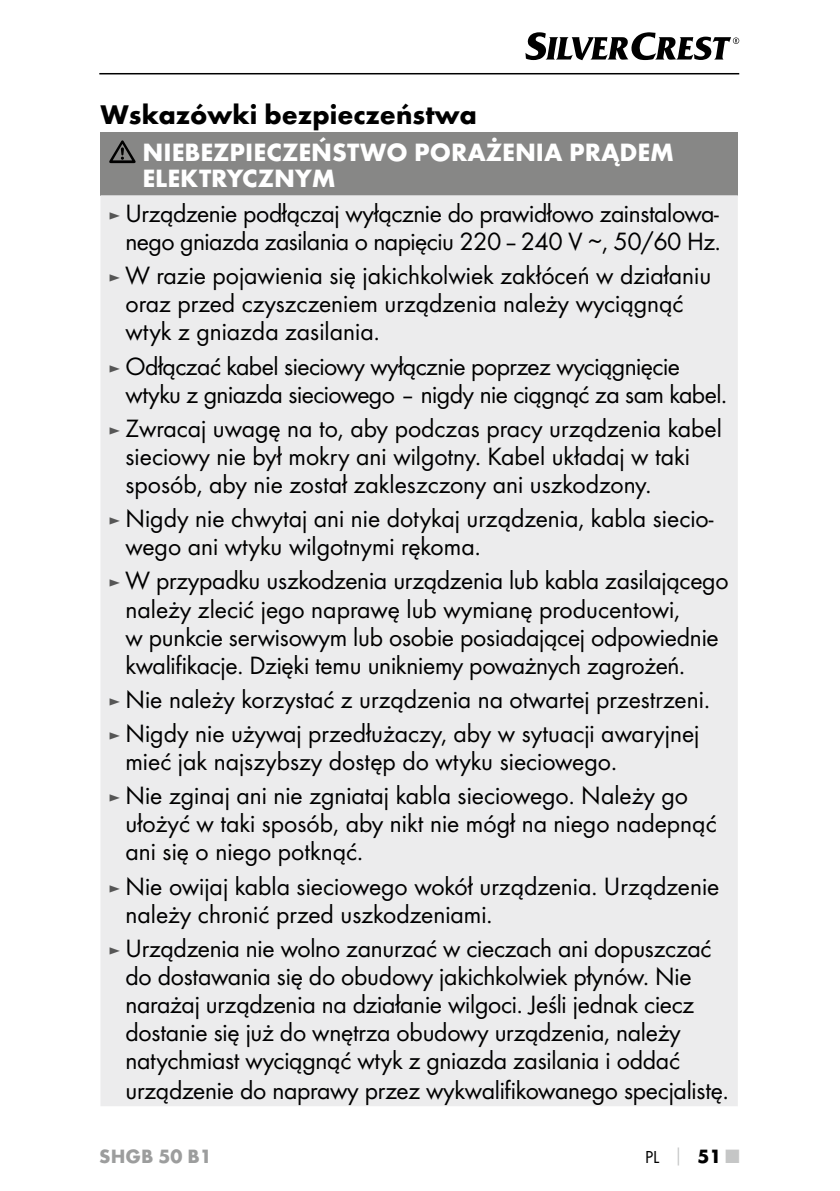
<style>
.page{position:relative;width:840px;height:1191px;background:#fff}
.page>*{position:absolute;margin:0;border:0;box-sizing:border-box;transform-origin:0 0}
.t1{font:700 28px "Futura";color:#000}
.t2{font:26px/28px "Futura Boo";letter-spacing:-.01em;color:#000}
.t3{font:700 26px/26px "Futura";color:#fff}
.t4{font:700 20px "Futura";color:#9c9d9d}
.t5{font:18px "Futura Boo";color:#000}
.s1{font-size:18px;color:#565656}
.s2{font-family:"Futura";font-weight:700;color:#c5c6c6}
.s3{font-family:"Futura";font-weight:700;font-size:20px}
.s4{font-family:"Futura";font-weight:700;font-size:20px;color:#c5c6c6}
</style>
<div class="page">
<hr style="left:99px;top:73px;width:639px;height:1px;background:#000">
<svg style="left:525px;top:32px;width:213px;height:28px"></svg>
<div style="left:100px;top:132px;width:637px;height:63px;background:#878786"></div>
<div style="left:100px;top:195px;width:637px;height:911px;background:#ececed"></div>
<svg style="left:109px;top:140px;width:26px;height:23px"></svg>
<p class="t1" style="left:100px;top:97px;width:378px">Wskazówki bezpieczeństwa</p>
<p class="t3" style="left:142px;top:139px;width:532px">NIEBEZPIECZEŃSTWO PORAŻENIA PRĄDEM<br>ELEKTRYCZNYM</p>
<p class="t2" style="left:108px;top:199px;width:611px;text-align:center"><span class="s1">►</span> Urządzenie podłączaj wyłącznie do prawidłowo zainstalowa&shy;nego gniazda zasilania o napięciu 220–240 V ∼, 50/60 Hz.</p>
<p class="t2" style="left:125px;top:261px;width:587px;text-indent:-17px"><span class="s1">►</span> W razie pojawienia się jakichkolwiek zakłóceń w działaniu oraz przed czyszczeniem urządzenia należy wyciągnąć wtyk z gniazda zasilania.</p>
<p class="t2" style="left:125px;top:352px;width:599px;text-indent:-17px"><span class="s1">►</span> Odłączać kabel sieciowy wyłącznie poprzez wyciągnięcie wtyku z gniazda sieciowego – nigdy nie ciągnąć za sam kabel.</p>
<p class="t2" style="left:125px;top:414px;width:597px;text-indent:-17px"><span class="s1">►</span> Zwracaj uwagę na to, aby podczas pracy urządzenia kabel sieciowy nie był mokry ani wilgotny. Kabel układaj w taki sposób, aby nie został zakleszczony ani uszkodzony.</p>
<p class="t2" style="left:125px;top:504px;width:589px;text-indent:-17px"><span class="s1">►</span> Nigdy nie chwytaj ani nie dotykaj urządzenia, kabla siecio&shy;wego ani wtyku wilgotnymi rękoma.</p>
<p class="t2" style="left:125px;top:566px;width:604px;text-indent:-17px"><span class="s1">►</span> W przypadku uszkodzenia urządzenia lub kabla zasilającego należy zlecić jego naprawę lub wymianę producentowi,<br>w punkcie serwisowym lub osobie posiadającej odpowiednie kwalifikacje. Dzięki temu unikniemy poważnych zagrożeń.</p>
<p class="t2" style="left:108px;top:682px;width:599px;line-height:34.2px"><span class="s1">►</span> Nie należy korzystać z urządzenia na otwartej przestrzeni. <span class="s1">►</span> Nigdy nie używaj przedłużaczy, aby w sytuacji awaryjnej</p>
<p class="t2" style="left:108px;top:744px;width:580px;line-height:34.2px;text-indent:17px">mieć jak najszybszy dostęp do wtyku sieciowego.<br><span class="s1">►</span> Nie zginaj ani nie zgniataj kabla sieciowego. Należy go</p>
<p class="t2" style="left:125px;top:809px;width:592px">ułożyć w taki sposób, aby nikt nie mógł na niego nadepnąć ani się o niego potknąć.</p>
<p class="t2" style="left:125px;top:871px;width:595px;text-indent:-17px"><span class="s1">►</span> Nie owijaj kabla sieciowego wokół urządzenia. Urządzenie należy chronić przed uszkodzeniami.</p>
<p class="t2" style="left:125px;top:933px;width:601px;text-indent:-17px"><span class="s1">►</span> Urządzenia nie wolno zanurzać w cieczach ani dopuszczać do dostawania się do obudowy jakichkolwiek płynów. Nie narażaj urządzenia na działanie wilgoci. Jeśli jednak ciecz dostanie się już do wnętrza obudowy urządzenia, należy natychmiast wyciągnąć wtyk z gniazda zasilania i oddać urządzenie do naprawy przez wykwalifikowanego specjalistę.</p>
<p class="t4" style="left:99px;top:1143px;width:114px">SHGB 50 B1</p>
<p class="t5" style="left:644px;top:1145px;width:96px">PL <span class="s2">│</span> <span class="s3">51</span> <span class="s4">■</span></p>
</div>
